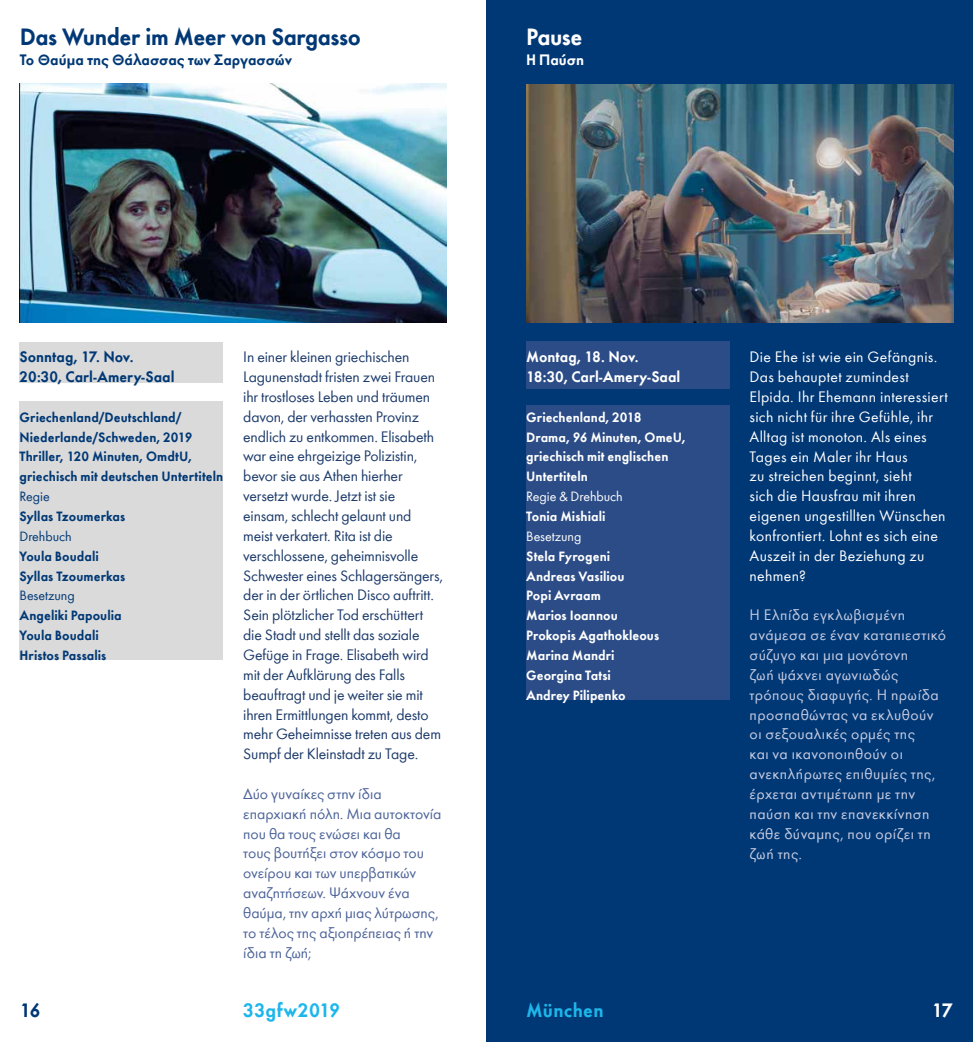
<style>
.page{position:relative;width:973px;height:1042px;background:#fff}
.page>*{position:absolute;margin:0;border:0;box-sizing:border-box;transform-origin:0 0}
.t1{font:600 24.5px "Futura Greek";letter-spacing:-.025em;color:#003875}
.t2{font:600 24.5px "Futura Greek";letter-spacing:-.03em;color:#fff}
.t3{font:600 20.12px "Futura Greek";letter-spacing:.005em;color:#1db6eb}
.t4{font:600 20.12px "Futura Greek";color:#003875}
.t5{font:600 20.12px "Futura Greek";color:#fff}
.t6{font:15.75px/19.8px "Futura Greek";letter-spacing:-.01em;color:#1d3b6b}
.t7{font:15.75px/19.8px "Futura Greek";letter-spacing:.02em;color:#fff}
.t8{font:15.75px/19.8px "Futura Greek";letter-spacing:.025em;color:#c8cce2}
.t9{font:15.75px/19.8px "Futura Greek";letter-spacing:-.005em;color:#4d6499}
.t10{font:600 15.75px/19.8px "Futura Greek";letter-spacing:-.005em;color:#003875}
.t11{font:600 15.75px/19.8px "Futura Greek";letter-spacing:-.005em;color:#fff}
.t12{font:600 14px/19.8px "Futura Greek";color:#003875}
.t13{font:600 14px/19.8px "Futura Greek";letter-spacing:-.005em;color:#fff}
.t14{font:14px "Futura Greek";letter-spacing:-.005em;color:#fff}
.t15{font:14px "Futura Greek";letter-spacing:-.005em;color:#003875}
</style>
<div class="page">
<div style="left:486px;top:0;width:486px;height:1042px;background:#003875"></div>
<img style="left:526px;top:84px;width:426px;height:238px">
<img style="left:20px;top:84px;width:426px;height:238px">
<div style="left:20px;top:342px;width:203px;height:41px;background:#dadada"></div>
<div style="left:20px;top:402px;width:203px;height:258px;background:#dadada"></div>
<div style="left:526px;top:342px;width:203px;height:47px;background:#2b4c86"></div>
<div style="left:526px;top:405px;width:203px;height:294px;background:#2b4c86"></div>
<h1 class="t1" style="left:20px;top:22px;width:343px">Das Wunder im Meer von Sargasso</h1>
<p class="t10" style="left:20px;top:49px;width:274px">Το Θαύμα της Θάλασσας των Σαργασσών</p>
<h1 class="t2" style="left:526px;top:22px;width:58px">Pause</h1>
<p class="t11" style="left:526px;top:49px;width:59px">Η Παύση</p>
<p class="t10" style="left:20px;top:347px;width:156px">Sonntag, 17. Nov.<br>20:30, Carl-Amery-Saal</p>
<p class="t12" style="left:20px;top:407px;width:205px">Griechenland/Deutschland/<br>Niederlande/Schweden, 2019<br>Thriller, 120 Minuten, OmdtU, griechisch mit deutschen Untertiteln</p>
<p class="t15" style="left:20px;top:489px;width:32px">Regie</p>
<p class="t12" style="left:20px;top:506px;width:107px">Syllas Tzoumerkas</p>
<p class="t15" style="left:20px;top:529px;width:54px">Drehbuch</p>
<p class="t12" style="left:20px;top:546px;width:107px">Youla Boudali<br>Syllas Tzoumerkas</p>
<p class="t15" style="left:20px;top:588px;width:57px">Besetzung</p>
<p class="t12" style="left:20px;top:605px;width:104px">Angeliki Papoulia<br>Youla Boudali<br>Hristos Passalis</p>
<p class="t6" style="left:243px;top:347px;width:201px">In einer kleinen griechischen<br>Lagunenstadt fristen zwei Frauen ihr trostloses Leben und träumen davon, der verhassten Provinz endlich zu entkommen. Elisabeth war eine ehrgeizige Polizistin, bevor sie aus Athen hierher versetzt wurde. Jetzt ist sie einsam, schlecht gelaunt und meist verkatert. Rita ist die verschlossene, geheimnisvolle<br>Schwester eines Schlagersängers, der in der örtlichen Disco auftritt.<br>Sein plötzlicher Tod erschüttert die Stadt und stellt das soziale<br>Gefüge in Frage. Elisabeth wird mit der Aufklärung des Falls beauftragt und je weiter sie mit ihren Ermittlungen kommt, desto mehr Geheimnisse treten aus dem<br>Sumpf der Kleinstadt zu Tage.</p>
<p class="t9" style="left:243px;top:784px;width:200px">Δύο γυναίκες στην ίδια επαρχιακή πόλη. Μια αυτοκτονία που θα τους ενώσει και θα<br>τους βουτήξει στον κόσμο του ονείρου και των υπερβατικών αναζητήσεων. Ψάχνουν ένα θαύμα, την αρχή μιας λύτρωσης, το τέλος της αξιοπρέπειας ή την ίδια τη ζωή;</p>
<p class="t11" style="left:526px;top:347px;width:156px">Montag, 18. Nov.<br>18:30, Carl-Amery-Saal</p>
<p class="t13" style="left:526px;top:407px;width:161px">Griechenland, 2018<br>Drama, 96 Minuten, OmeU, griechisch mit englischen<br>Untertiteln</p>
<p class="t14" style="left:526px;top:489px;width:98px">Regie &amp; Drehbuch</p>
<p class="t13" style="left:526px;top:506px;width:81px">Tonia Mishiali</p>
<p class="t14" style="left:526px;top:529px;width:57px">Besetzung</p>
<p class="t13" style="left:526px;top:546px;width:134px">Stela Fyrogeni<br>Andreas Vasiliou<br>Popi Avraam<br>Marios Ioannou<br>Prokopis Agathokleous<br>Marina Mandri<br>Georgina Tatsi<br>Andrey Pilipenko</p>
<p class="t7" style="left:749px;top:348px;width:200px">Die Ehe ist wie ein Gefängnis.<br>Das behauptet zumindest<br>Elpida. Ihr Ehemann interessiert sich nicht für ihre Gefühle, ihr<br>Alltag ist monoton. Als eines<br>Tages ein Maler ihr Haus<br>zu streichen beginnt, sieht<br>sich die Hausfrau mit ihren eigenen ungestillten Wünschen konfrontiert. Lohnt es sich eine<br>Auszeit in der Beziehung zu nehmen?</p>
<p class="t8" style="left:749px;top:606px;width:198px">Η Ελπίδα εγκλωβισμένη ανάμεσα σε έναν καταπιεστικό σύζυγο και μια μονότονη<br>ζωή ψάχνει αγωνιωδώς τρόπους διαφυγής. Η ηρωίδα προσπαθώντας να εκλυθούν οι σεξουαλικές ορμές της<br>και να ικανοποιηθούν οι ανεκπλήρωτες επιθυμίες της, έρχεται αντιμέτωπη με την παύση και την επανεκκίνηση κάθε δύναμης, που ορίζει τη ζωή της.</p>
<p class="t4" style="left:20px;top:999px;width:22px">16</p>
<p class="t3" style="left:243px;top:999px;width:99px">33gfw2019</p>
<p class="t3" style="left:526px;top:999px;width:79px">München</p>
<p class="t5" style="left:931px;top:999px;width:23px">17</p>
</div>
